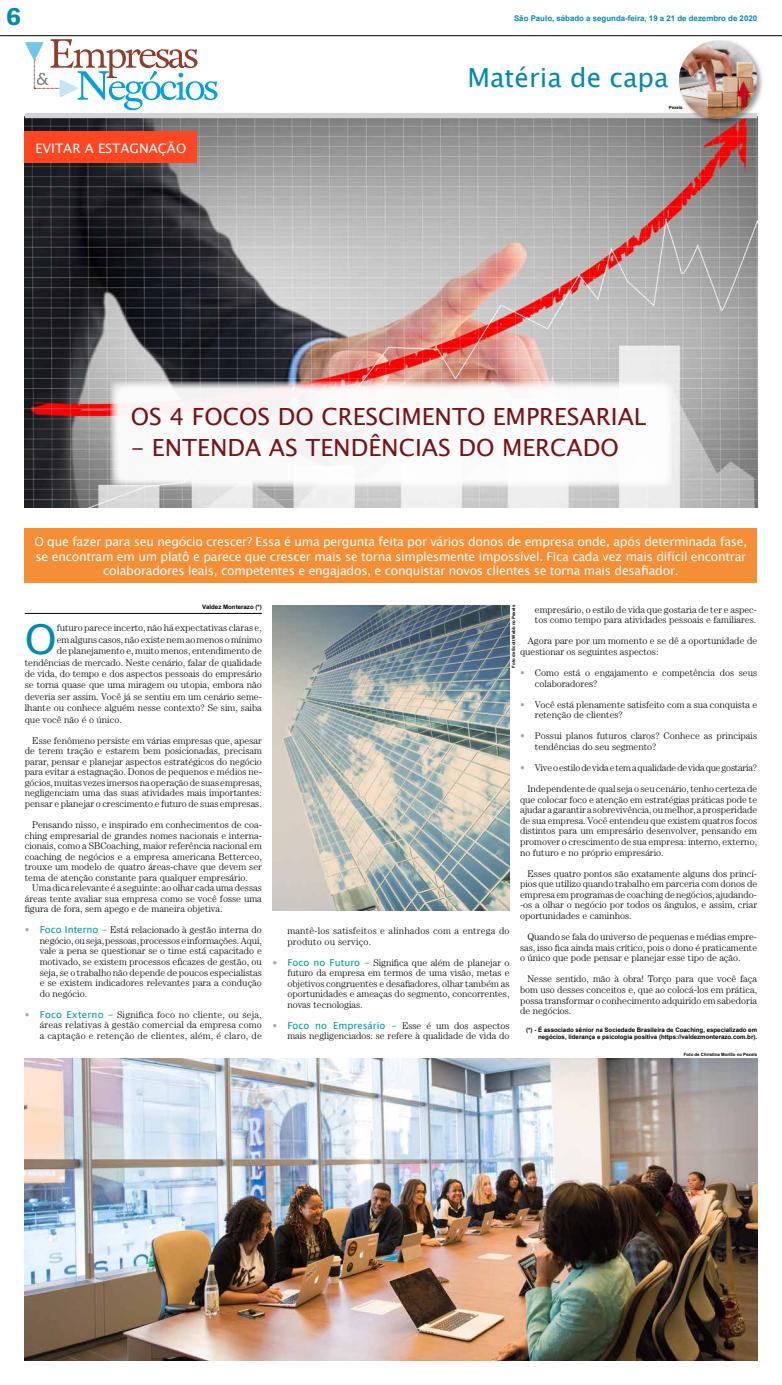
<style>
.page{position:relative;width:782px;height:1385px;background:#fff}
.page>*{position:absolute;margin:0;border:0;box-sizing:border-box;transform-origin:0 0}
.t1{font:41.12px "Lucida Sans Unicode";color:#008ab0}
.t2{font:26.25px "Lucida Sans Unicode";color:#008ab0}
.t3{font:700 26.25px "Adelle";color:#008ab0}
.t4{font:23.62px "Lucida Sans Unicode";color:#7a1113}
.t5{font:13.12px "Lucida Sans Unicode";color:#fff}
.t6{font:12.25px/14.9px "Lucida Sans Unicode";letter-spacing:-.02em;color:#fff;text-align:center}
.t7{font:300 9.62px/10.5px "Century";color:#000;text-align:justify}
.t8{font:300 9.62px/10.5px "Century";letter-spacing:.02em;color:#000}
.t9{font:700 7.88px "Arial";color:#008ab0}
.t10{font:700 6.12px/7.1px "Arial";color:#000;text-align:right}
.t11{font:700 4.38px "Arial";color:#000}
.s1{color:#a7a9ac}
.s2{font-family:"Lucida Sans Unicode";font-weight:400;color:#00999f}
</style>
<div class="page">
<img style="left:25px;top:118px;width:731px;height:389px">
<hr style="left:0;top:35px;width:781px;height:1px;background:#000">
<svg style="left:25px;top:39px;width:192px;height:71px"></svg>
<div style="left:25px;top:113px;width:731px;height:5px;background:#d1d3d4"></div>
<hr style="left:25px;top:613px;width:237px;height:1px;background:#000">
<div style="left:25px;top:528px;width:731px;height:55px;background:#f68e36"></div>
<div style="left:676px;top:38px;width:88px;height:88px;background:#000;opacity:.4"></div>
<img style="left:678px;top:41px;width:78px;height:78px;border-radius:39px">
<img style="left:25px;top:1058px;width:731px;height:301px">
<div style="left:110px;top:381px;width:561px;height:106px;background:#fff"></div>
<div style="left:25px;top:131px;width:172px;height:32px;background:#fe4622"></div>
<img style="left:272px;top:605px;width:237px;height:305px">
<h2 class="t3" style="left:6px;top:-2px;width:16px">6</h2>
<p class="t9" style="left:514px;top:12px;width:244px">São Paulo, sábado a segunda-feira, 19 a 21 de dezembro de 2020</p>
<h2 class="t2" style="left:467px;top:56px;width:202px">Matéria de capa</h2>
<h3 class="t5" style="left:35px;top:137px;width:150px">evi tar a estagnação</h3>
<p class="t11" style="left:668px;top:105px;width:15px">Pexels</p>
<h3 class="t4" style="left:131px;top:397px;width:517px">Os 4 focos do crescimento em presarial</h3>
<h3 class="t4" style="left:131px;top:429px;width:485px">- entenda as tendências do mercado</h3>
<p class="t6" style="left:34px;top:534px;width:714px">O que fazer para seu negócio crescer? Essa é uma pergunta feita por vários donos de empresa onde, após determinada fase, se encontram em um platô e parece que crescer mais se torna simplesmente impossível. Fica cada vez mais difícil encontrar colaboradores leais, competentes e engajados, e conquistar novos clientes se torna mais desafiador.</p>
<p class="t10" style="left:202px;top:603px;width:61px">Valdez Monterazo (*)</p>
<h1 class="t1" style="left:25px;top:607px;width:33px">O</h1>
<p class="t7" style="left:57px;top:622px;width:206px">futuro parece incerto, não há expectativas claras e,</p>
<p class="t7" style="left:57px;top:634px;width:207px">em alguns casos, não existe nem ao menos o mínimo</p>
<p class="t7" style="left:57px;top:645px;width:206px">de planejamento e, muito menos, entendimento de</p>
<p class="t7" style="left:25px;top:656px;width:238px">tendências de mercado. Neste cenário, falar de qualidade</p>
<p class="t7" style="left:25px;top:668px;width:238px">de vida, do tempo e dos aspectos pessoais do empresário</p>
<p class="t7" style="left:25px;top:679px;width:238px">se torna quase que uma miragem ou utopia, embora não</p>
<p class="t7" style="left:25px;top:691px;width:238px">deveria ser assim. Você já se sentiu em um cenário seme-</p>
<p class="t7" style="left:25px;top:702px;width:238px">lhante ou conhece alguém nesse contexto? Se sim, saiba</p>
<p class="t7" style="left:25px;top:713px;width:98px">que você não é o único.</p>
<p class="t7" style="left:25px;top:735px;width:238px;text-indent:7px">Esse fenômeno persiste em várias empresas que, apesar de terem tração e estarem bem posicionadas, precisam parar, pensar e planejar aspectos estratégicos do negócio para evitar a estagnação. Donos de pequenos e médios ne&shy;gócios, muitas vezes imersos na operação de suas empresas, negligenciam uma das suas atividades mais importantes: pensar e planejar o crescimento e futuro de suas empresas.</p>
<p class="t7" style="left:25px;top:819px;width:238px;text-indent:7px">Pensando nisso, e inspirado em conhecimentos de coa&shy;ching empresarial de grandes nomes nacionais e interna&shy;cionais, como a SBCoaching, maior referência nacional em coaching de negócios e a empresa americana Betterceo, trouxe um modelo de quatro áreas-chave que devem ser tema de atenção constante para qualquer empresário.</p>
<p class="t7" style="left:25px;top:882px;width:238px;text-indent:7px">Uma dica relevante é a seguinte: ao olhar cada uma dessas áreas tente avaliar sua empresa como se você fosse uma figura de fora, sem apego e de maneira objetiva.</p>
<p class="t7" style="left:40px;top:924px;width:224px;text-indent:-15px"><span class="s1">•</span> <span class="s2">Foco Interno -</span> Está relacionado à gestão interna do negócio, ou seja, pessoas, processos e informações. Aqui, vale a pena se questionar se o time está capacitado e motivado, se existem processos eficazes de gestão, ou seja, se o trabalho não depende de poucos especialistas e se existem indicadores relevantes para a condução do negócio.</p>
<p class="t7" style="left:40px;top:1008px;width:224px;text-indent:-15px"><span class="s1">•</span> <span class="s2">Foco Externo -</span> Significa foco no cliente, ou seja, áreas relativas à gestão comercial da empresa como a captação e retenção de clientes, além, é claro, de</p>
<p class="t11" style="left:510px;top:667px;width:64px;rotate:-90deg">Foto de Scott Webb no Pexels</p>
<p class="t7" style="left:534px;top:604px;width:223px">empresário, o estilo de vida que gostaria de ter e aspec&shy;tos como tempo para atividades pessoais e familiares.</p>
<p class="t7" style="left:520px;top:635px;width:238px;text-indent:7px">Agora pare por um momento e se dê a oportunidade de questionar os seguintes aspectos:</p>
<p class="t7" style="left:534px;top:667px;width:224px;text-indent:-15px"><span class="s1">•</span> Como está o engajamento e competência dos seus colaboradores?</p>
<p class="t7" style="left:534px;top:699px;width:223px;text-indent:-15px"><span class="s1">•</span> Você está plenamente satisfeito com a sua conquista e retenção de clientes?</p>
<p class="t7" style="left:534px;top:730px;width:224px;text-indent:-15px"><span class="s1">•</span> Possui planos futuros claros? Conhece as principais tendências do seu segmento?</p>
<p class="t7" style="left:520px;top:757px;width:238px;line-height:21.1px;text-align:right"><span class="s1">•</span> Vive o estilo de vida e tem a qualidade de vida que gostaria?<br>Independente de qual seja o seu cenário, tenho certeza de</p>
<p class="t7" style="left:520px;top:794px;width:238px">que colocar foco e atenção em estratégias práticas pode te ajudar a garantir a sobrevivência, ou melhor, a prosperidade de sua empresa. Você entendeu que existem quatros focos distintos para um empresário desenvolver, pensando em promover o crescimento de sua empresa: interno, externo, no futuro e no próprio empresário.</p>
<p class="t7" style="left:520px;top:867px;width:238px;text-indent:7px">Esses quatro pontos são exatamente alguns dos princí&shy;pios que utilizo quando trabalho em parceria com donos de empresa em programas de coaching de negócios, ajudando--os a olhar o negócio por todos os ângulos, e assim, criar oportunidades e caminhos.</p>
<p class="t7" style="left:520px;top:931px;width:238px;text-indent:7px">Quando se fala do universo de pequenas e médias empre&shy;sas, isso fica ainda mais crítico, pois o dono é praticamente o único que pode pensar e planejar esse tipo de ação.</p>
<p class="t7" style="left:520px;top:973px;width:238px;text-indent:7px">Nesse sentido, mão à obra! Torço para que você faça bom uso desses conceitos e, que ao colocá-los em prática, possa transformar o conhecimento adquirido em sabedoria de negócios.</p>
<p class="t10" style="left:526px;top:1025px;width:232px">(*) - É associado sênior na Sociedade Brasileira de Coaching, especializado em negócios, liderança e psicologia positiva (https://valdezmonterazo.com.br).</p>
<p class="t11" style="left:683px;top:1050px;width:75px">Foto de Christina Morillo no Pexels</p>
<p class="t8" style="left:287px;top:925px;width:224px">mantê-los satisfeitos e alinhados com a entrega do produto ou serviço.</p>
<p class="t7" style="left:287px;top:956px;width:224px;text-indent:-15px"><span class="s1">•</span> <span class="s2">Foco no Futuro -</span> Significa que além de planejar o futuro da empresa em termos de uma visão, metas e objetivos congruentes e desafiadores, olhar também as oportunidades e ameaças do segmento, concorrentes, novas tecnologias.</p>
<p class="t7" style="left:272px;top:1019px;width:238px;text-align:right"><span class="s1">•</span> <span class="s2">Foco no Empresário -</span> Esse é um dos aspectos mais negligenciados: se refere à qualidade de vida do</p>
</div>
